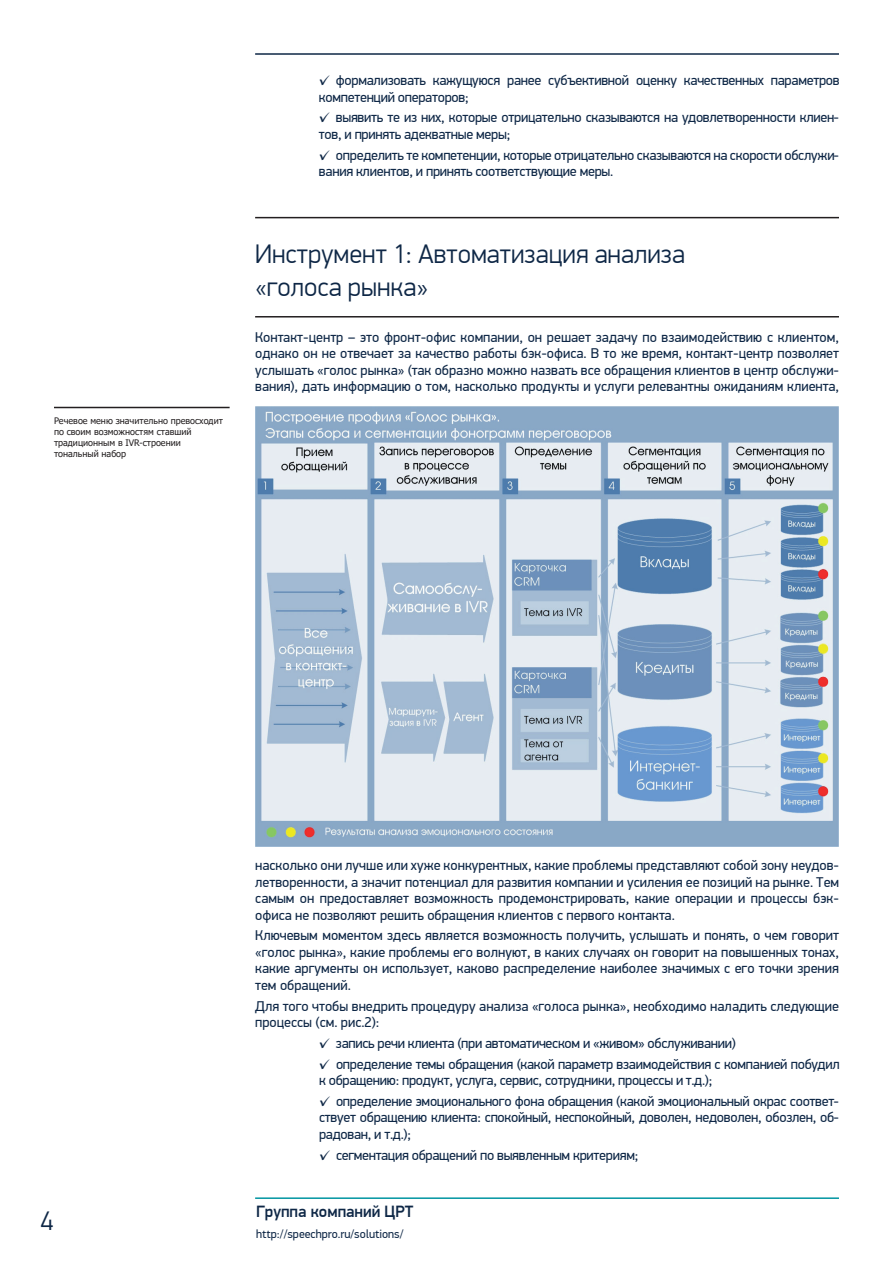
<style>
.page{position:relative;width:893px;height:1263px;background:#fff}
.page>*{position:absolute;margin:0;border:0;box-sizing:border-box;transform-origin:0 0}
.t1{font:300 27px/32.4px "PF Din Display Pro";color:#0e2746}
.t2{font:500 16.5px "PF Din Display Pro";color:#0e2746}
.t3{font:14.25px/16.5px "PF Din Display Pro";letter-spacing:-.02em;color:#0e2746}
.t4{font:14.25px/16.5px "PF Din Display Pro";color:#0e2746}
.t5{font:12px "PF Din Display Pro";color:#0e2746}
.t6{font:9px/10.8px "Tahoma";color:#231f20}
</style>
<div class="page">
<hr style="left:255px;top:53px;width:584px;height:2px;background:#0e2746">
<hr style="left:255px;top:1197px;width:584px;height:2px;background:#0095a1">
<hr style="left:255px;top:217px;width:584px;height:1px;background:#231f20">
<hr style="left:255px;top:316px;width:584px;height:1px;background:#231f20">
<hr style="left:54px;top:407px;width:176px;height:1px;background:#231f20">
<img style="left:255px;top:407px;width:584px;height:440px">
<p class="t6" style="left:54px;top:416px;width:170px">Речевое меню значительно превосходит по своим возможностям ставший традиционным в IVR-строении тональный набор</p>
<p class="t3" style="left:319px;top:72px;width:522px">✓ формализовать кажущуюся ранее субъективной оценку качественных параметров компетенций операторов;</p>
<p class="t3" style="left:319px;top:109px;width:522px">✓ выявить те из них, которые отрицательно сказываются на удовлетворенности клиен&shy;тов, и принять адекватные меры;</p>
<p class="t3" style="left:319px;top:147px;width:522px">✓ определить те компетенции, которые отрицательно сказываются на скорости обслужи&shy;вания клиентов, и принять соответствующие меры.</p>
<h1 class="t1" style="left:255px;top:238px;width:432px">Инструмент 1: Автоматизация анализа «голоса рынка»</h1>
<p class="t3" style="left:255px;top:329px;width:585px;text-align:justify">Контакт-центр – это фронт-офис компании, он решает задачу по взаимодействию с клиентом, однако он не отвечает за качество работы бэк-офиса. В то же время, контакт-центр позволяет услышать «голос рынка» (так образно можно назвать все обращения клиентов в центр обслужи&shy;вания), дать информацию о том, насколько продукты и услуги релевантны ожиданиям клиента,</p>
<h1 class="t1" style="left:41px;top:1205px;width:15px">4</h1>
<p class="t3" style="left:255px;top:857px;width:585px;text-align:justify">насколько они лучше или хуже конкурентных, какие проблемы представляют собой зону неудов&shy;летворенности, а значит потенциал для развития компании и усиления ее позиций на рынке. Тем самым он предоставляет возможность продемонстрировать, какие операции и процессы бэк&shy;офиса не позволяют решить обращения клиентов с первого контакта.</p>
<p class="t3" style="left:255px;top:927px;width:585px;text-align:justify">Ключевым моментом здесь является возможность получить, услышать и понять, о чем говорит «голос рынка», какие проблемы его волнуют, в каких случаях он говорит на повышенных тонах, какие аргументы он использует, каково распределение наиболее значимых с его точки зрения тем обращений.</p>
<p class="t4" style="left:255px;top:998px;width:585px">Для того чтобы внедрить процедуру анализа «голоса рынка», необходимо наладить следующие процессы (см. рис.2):</p>
<p class="t3" style="left:319px;top:1035px;width:418px">✓ запись речи клиента (при автоматическом и «живом» обслуживании)</p>
<p class="t3" style="left:319px;top:1056px;width:522px">✓ определение темы обращения (какой параметр взаимодействия с компанией побудил к обращению: продукт, услуга, сервис, сотрудники, процессы и т.д.);</p>
<p class="t3" style="left:319px;top:1093px;width:522px;text-align:justify">✓ определение эмоционального фона обращения (какой эмоциональный окрас соответ&shy;ствует обращению клиента: спокойный, неспокойный, доволен, недоволен, обозлен, об&shy;радован, и т.д.);</p>
<p class="t3" style="left:319px;top:1147px;width:321px">✓ сегментация обращений по выявленным критериям;</p>
<p class="t2" style="left:256px;top:1202px;width:159px">Группа компаний ЦРТ</p>
<p class="t5" style="left:256px;top:1227px;width:149px">http://speechpro.ru/solutions/</p>
</div>
